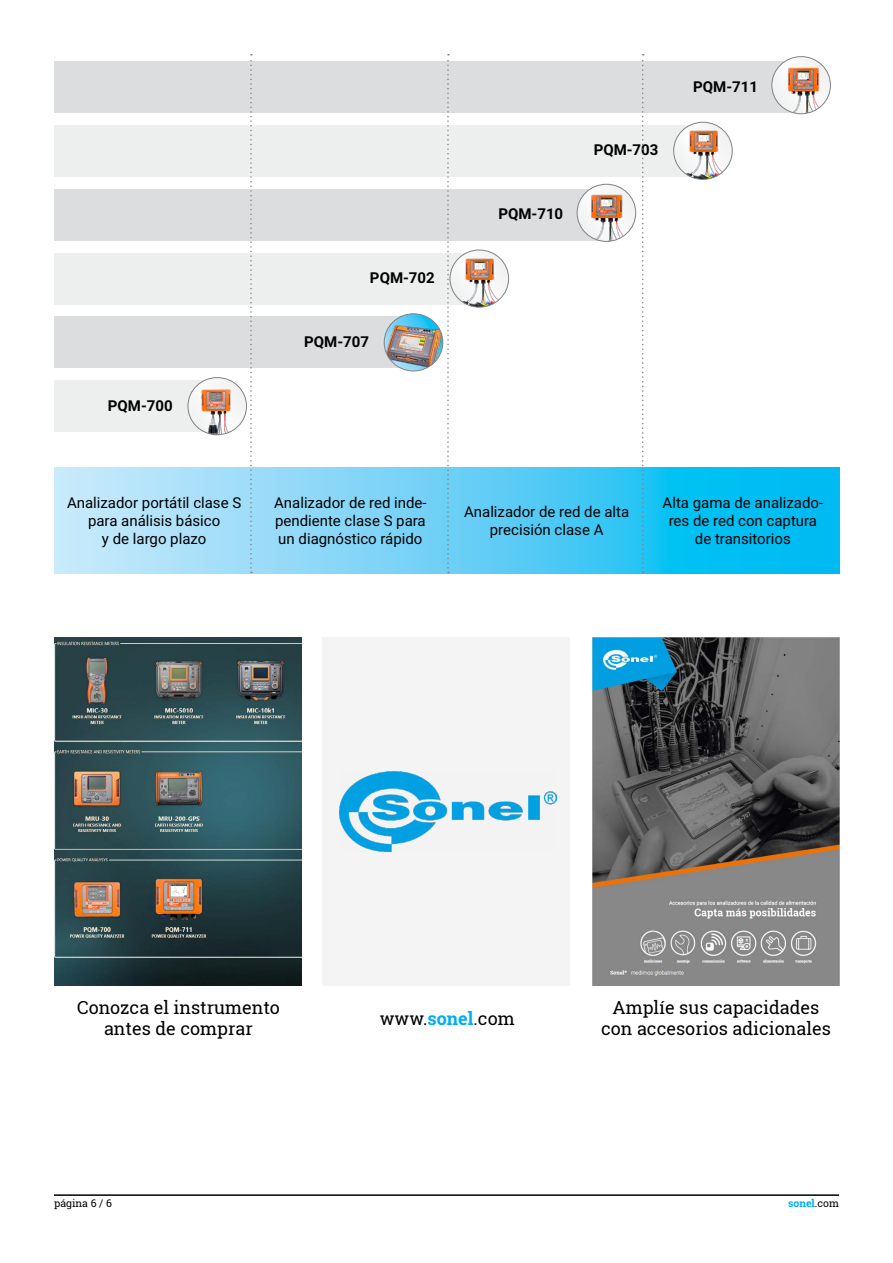
<style>
.page{position:relative;width:893px;height:1263px;background:#fff}
.page>*{position:absolute;margin:0;border:0;box-sizing:border-box;transform-origin:0 0}
.t1{font:18px/21.6px "Roboto Slab";color:#000;text-align:center}
.t2{font:15px/18px "Roboto";color:#000;text-align:center}
.t3{font:700 15px "Roboto";color:#000}
.t4{font:10.5px "Roboto Slab";color:#000}
.t5{font:700 10.5px "Roboto Slab";color:#00aeef}
.s1{font-weight:700;color:#00aeef}
.s2{font-weight:400;color:#000}
</style>
<div class="page">
<hr style="left:54px;top:1194px;width:785px;height:2px;background:#000">
<div style="left:54px;top:317px;width:370px;height:51px;background:#dcddde"></div>
<div style="left:54px;top:381px;width:173px;height:51px;background:#edeeee"></div>
<div style="left:54px;top:253px;width:425px;height:51px;background:#edeeee"></div>
<div style="left:54px;top:189px;width:552px;height:51px;background:#dcddde"></div>
<div style="left:54px;top:61px;width:748px;height:52px;background:#dcddde"></div>
<div style="left:54px;top:125px;width:650px;height:51px;background:#edeeee"></div>
<svg style="left:674px;top:122px;width:50px;height:55px"></svg>
<img style="left:676px;top:130px;width:56px;height:48px">
<div style="left:673px;top:122px;width:60px;height:58px;border:1px solid #808285;border-radius:50%"></div>
<svg style="left:55px;top:467px;width:785px;height:106px;background:#59cff6"></svg>
<svg style="left:188px;top:54px;width:64px;height:519px"></svg>
<svg style="left:384px;top:54px;width:125px;height:519px"></svg>
<svg style="left:642px;top:54px;width:2px;height:519px"></svg>
<img style="left:54px;top:637px;width:247px;height:349px">
<div style="left:323px;top:637px;width:247px;height:349px;background:#f4f4f5"></div>
<img style="left:340px;top:772px;width:216px;height:79px">
<img style="left:592px;top:637px;width:248px;height:349px">
<svg style="left:779px;top:58px;width:45px;height:8px"></svg>
<img style="left:773px;top:66px;width:57px;height:48px">
<div style="left:771px;top:56px;width:60px;height:58px;border:1px solid #808285;border-radius:50%"></div>
<svg style="left:585px;top:184px;width:43px;height:9px"></svg>
<img style="left:577px;top:193px;width:59px;height:48px">
<div style="left:577px;top:184px;width:59px;height:58px;border:1px solid #808285;border-radius:50%"></div>
<p class="t3" style="left:108px;top:395px;width:66px">PQM-700</p>
<p class="t3" style="left:370px;top:267px;width:66px">PQM-702</p>
<p class="t3" style="left:304px;top:331px;width:66px">PQM-707</p>
<p class="t3" style="left:498px;top:203px;width:66px">PQM-710</p>
<p class="t3" style="left:594px;top:140px;width:66px">PQM-703</p>
<p class="t3" style="left:693px;top:76px;width:66px">PQM-711</p>
<p class="t2" style="left:67px;top:493px;width:176px">Analizador portátil clase S para análisis básico<br>y de largo plazo</p>
<p class="t2" style="left:274px;top:493px;width:154px;text-align:justify">Analizador de red inde&shy;pendiente clase S para un diagnóstico rápido</p>
<p class="t2" style="left:464px;top:502px;width:167px">Analizador de red de alta precisión clase A</p>
<p class="t2" style="left:663px;top:493px;width:162px">Alta gama de analizado&shy;res de red con captura de transitorios</p>
<p class="t1" style="left:77px;top:996px;width:204px">Conozca el instrumento antes de comprar</p>
<p class="t1" style="left:380px;top:1007px;width:137px">www.<span class="s1">sonel</span>.com</p>
<p class="t1" style="left:601px;top:996px;width:231px">Amplíe sus capacidades con accesorios adicionales</p>
<p class="t4" style="left:54px;top:1196px;width:59px">página 6 / 6</p>
<p class="t5" style="left:788px;top:1196px;width:52px">sonel<span class="s2">.com</span></p>
</div>
